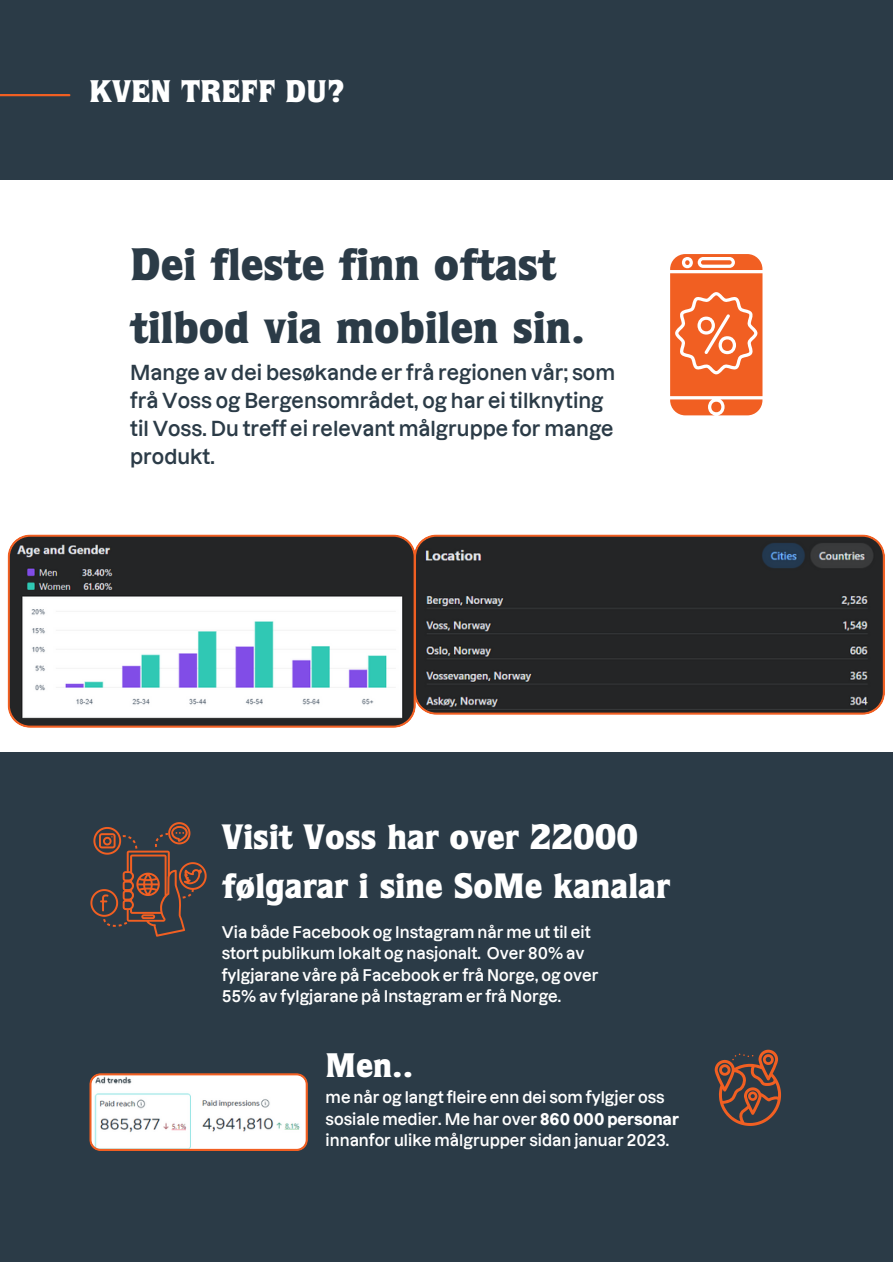
<style>
.page{position:relative;width:893px;height:1264px;background:#fff}
.page>*{position:absolute;margin:0;border:0;box-sizing:border-box;transform-origin:0 0}
.t1{font:900 45.75px/63.4px "Quorum Std";color:#2b3b47}
.t2{font:900 35.55px/49.3px "Quorum Std";color:#fff}
.t3{font:900 34.2px "Quorum Std";color:#fff}
.t4{font:900 31.5px "Quorum Std";color:#fff}
.t5{font:600 20.25px/27.8px "Lazzer";color:#2b3b47}
.t6{font:600 15.75px/21.5px "Lazzer";color:#fff}
.s1{font-weight:700}
</style>
<div class="page">
<div style="left:0;top:0;width:892px;height:180px;background:#2b3b47"></div>
<hr style="left:0;top:94px;width:69px;height:2px;background:#f15f22">
<svg style="left:8px;top:534px;width:406px;height:193px"></svg>
<svg style="left:414px;top:534px;width:470px;height:180px;background:#302d2d"></svg>
<div style="left:0;top:752px;width:892px;height:510px;background:#2b3b47"></div>
<svg style="left:90px;top:822px;width:116px;height:114px"></svg>
<svg style="left:670px;top:254px;width:92px;height:161px;background:#f37b48"></svg>
<svg style="left:714px;top:1049px;width:67px;height:76px"></svg>
<svg style="left:89px;top:1073px;width:218px;height:77px;background:#f0eae7"></svg>
<p class="t4" style="left:89px;top:80px;width:257px">KVEN TREFF DU?</p>
<p class="t1" style="left:130px;top:238px;width:456px">Dei fleste finn oftast tilbod via mobilen sin.</p>
<p class="t5" style="left:130px;top:360px;width:486px">Mange av dei besøkande er frå regionen vår; som frå Voss og Bergensområdet, og har ei tilknyting til Voss. Du treff ei relevant målgruppe for mange produkt.</p>
<p class="t2" style="left:222px;top:816px;width:449px">Visit Voss har over 22000 følgarar i sine SoMe kanalar</p>
<p class="t6" style="left:222px;top:921px;width:378px">Via både Facebook og Instagram når me ut til eit stort publikum lokalt og nasjonalt. Over 80% av fylgjarane våre på Facebook er frå Norge, og over 55% av fylgjarane på Instagram er frå Norge.</p>
<p class="t3" style="left:325px;top:1052px;width:89px">Men..</p>
<p class="t6" style="left:325px;top:1087px;width:355px">me når og langt fleire enn dei som fylgjer oss sosiale medier. Me har over <span class="s1">860 000 personar </span>innanfor ulike målgrupper sidan januar 2023.</p>
</div>
